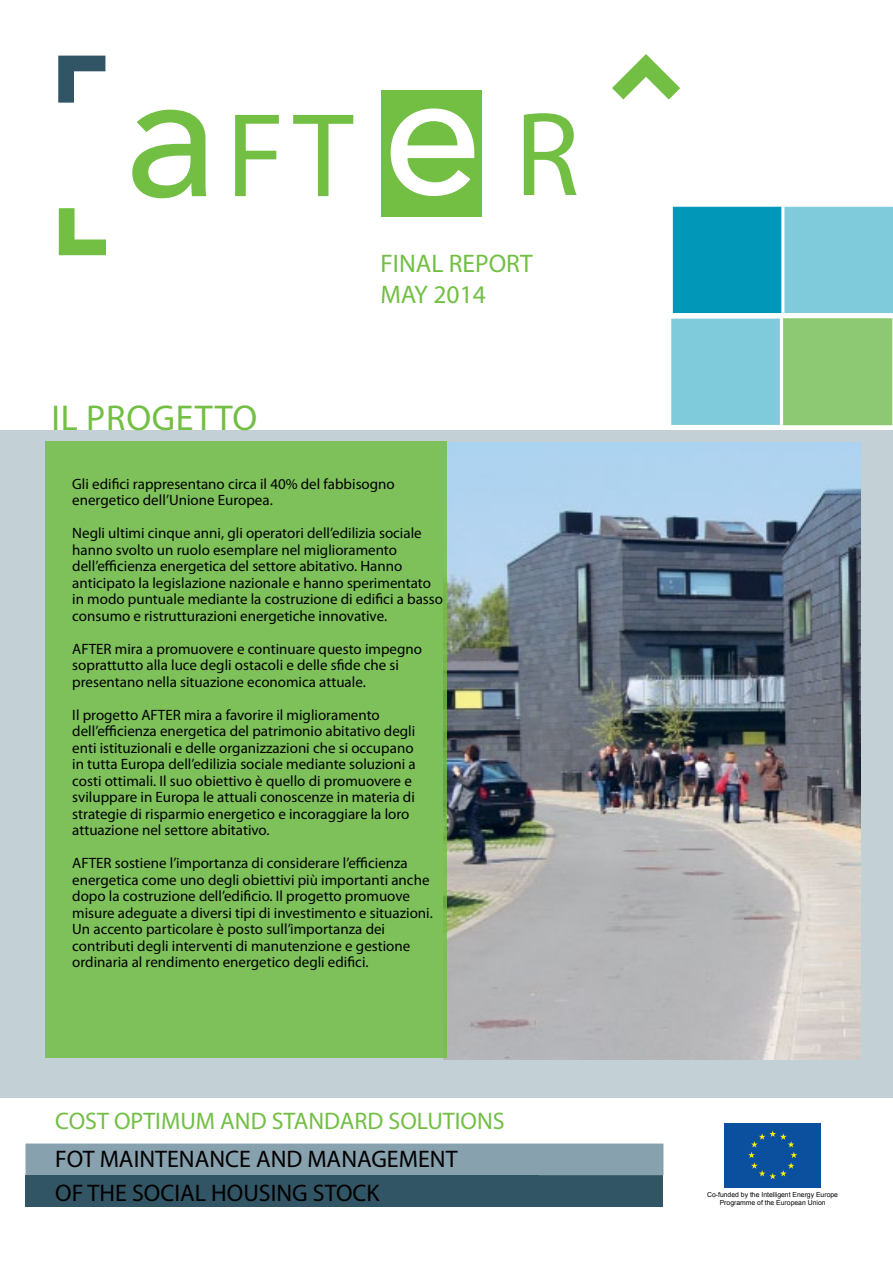
<style>
.page{position:relative;width:893px;height:1263px;background:#fff}
.page>*{position:absolute;margin:0;border:0;box-sizing:border-box;transform-origin:0 0}
.t1{font:120.45px "Myriad Pro";color:#72bf44}
.t2{font:36px "Myriad Pro";letter-spacing:.02em;color:#72bf44}
.t3{font:25.5px/30.6px "Myriad Pro";color:#72bf44}
.t4{font:24px/33.8px "Myriad Pro";color:#000}
.t5{font:24px "Myriad Pro";color:#72bf44}
.t6{font:15px/16.5px "Myriad Pro";color:#000}
.t7{font:6.9px/8.2px "Arial";color:#000;text-align:center}
.s1{font-family:"Avenir";font-weight:500;font-size:177.9px}
.s2{font-family:"Avenir";font-weight:500;font-size:175.8px;color:#fff}
</style>
<div class="page">
<div style="left:0;top:430px;width:893px;height:667px;background:#c3d0d6"></div>
<img style="left:443px;top:442px;width:417px;height:618px">
<div style="left:45px;top:442px;width:401px;height:616px;background:#7ec15a"></div>
<div style="left:382px;top:90px;width:100px;height:127px;background:#72bf44"></div>
<div style="left:26px;top:1175px;width:637px;height:31px;background:#325565"></div>
<div style="left:26px;top:1143px;width:637px;height:33px;background:#87a1ae"></div>
<hr style="left:26px;top:1175px;width:513px;height:1px;background:#325565">
<div style="left:722px;top:1121px;width:101px;height:68px;background:linear-gradient(to right,#0b4f9f,#0b4f9f)"></div>
<div style="left:724px;top:1123px;width:97px;height:64px;background:#0b4f9f"></div>
<svg style="left:748px;top:1130px;width:49px;height:49px"></svg>
<svg style="left:58px;top:56px;width:47px;height:47px"></svg>
<svg style="left:612px;top:54px;width:68px;height:46px"></svg>
<svg style="left:59px;top:208px;width:47px;height:47px"></svg>
<div style="left:673px;top:207px;width:108px;height:106px;background:#0097b8"></div>
<div style="left:784px;top:207px;width:109px;height:106px;background:#80cbdb"></div>
<div style="left:784px;top:319px;width:107px;height:105px;background:#8dc973"></div>
<div style="left:783px;top:318px;width:109px;height:107px;border:2px solid #8dc973"></div>
<div style="left:671px;top:319px;width:109px;height:106px;background:#80cbdb"></div>
<h1 class="t1" style="left:124px;top:81px;width:457px"><span class="s1">a</span>FT<span class="s2">e</span> R</h1>
<h2 class="t2" style="left:52px;top:396px;width:122px">Il progett</h2>
<h2 class="t2" style="left:232px;top:396px;width:26px">o</h2>
<h3 class="t3" style="left:380px;top:248px;width:154px">FINAL REPORT<br>MAY 2014</h3>
<p class="t6" style="left:72px;top:475px;width:324px">Gli edifici rappresentano circa il 40% del fabbisogno energetico dell’Unione Europea.</p>
<p class="t6" style="left:72px;top:525px;width:372px">Negli ultimi cinque anni, gli operatori dell’edilizia sociale hanno svolto un ruolo esemplare nel miglioramento dell’efficienza energetica del settore abitativo. Hanno anticipato la legislazione nazionale e hanno sperimentato in modo puntuale mediante la costruzione di edifici a basso consumo e ristrutturazioni energetiche innovative.</p>
<p class="t6" style="left:72px;top:640px;width:351px">AFTER mira a promuovere e continuare questo impegno soprattutto alla luce degli ostacoli e delle sfide che si presentano nella situazione economica attuale.</p>
<p class="t6" style="left:72px;top:706px;width:345px">Il progetto AFTER mira a favorire il miglioramento dell’efficienza energetica del patrimonio abitativo degli enti istituzionali e delle organizzazioni che si occupano in tutta Europa dell’edilizia sociale mediante soluzioni a costi ottimali. Il suo obiettivo è quello di promuovere e sviluppare in Europa le attuali conoscenze in materia di strategie di risparmio energetico e incoraggiare la loro attuazione nel settore abitativo.</p>
<p class="t6" style="left:72px;top:855px;width:362px">AFTER sostiene l’importanza di considerare l’efficienza energetica come uno degli obiettivi più importanti anche dopo la costruzione dell’edificio. Il progetto promuove misure adeguate a diversi tipi di investimento e situazioni.<br>Un accento particolare è posto sull’importanza dei contributi degli interventi di manutenzione e gestione ordinaria al rendimento energetico degli edifici.</p>
<h3 class="t5" style="left:55px;top:1106px;width:451px">COST OPTIMUM AND STANDARD SOLUTIONS</h3>
<h3 class="t4" style="left:55px;top:1142px;width:404px">FOT MAINTENANCE AND MANAGEMENT<br>OF THE SOCIAL HOUSING STOCK</h3>
<p class="t7" style="left:707px;top:1190px;width:132px">Co-funded by the Intelligent Energy Europe<br>Programme of the European Union</p>
</div>
